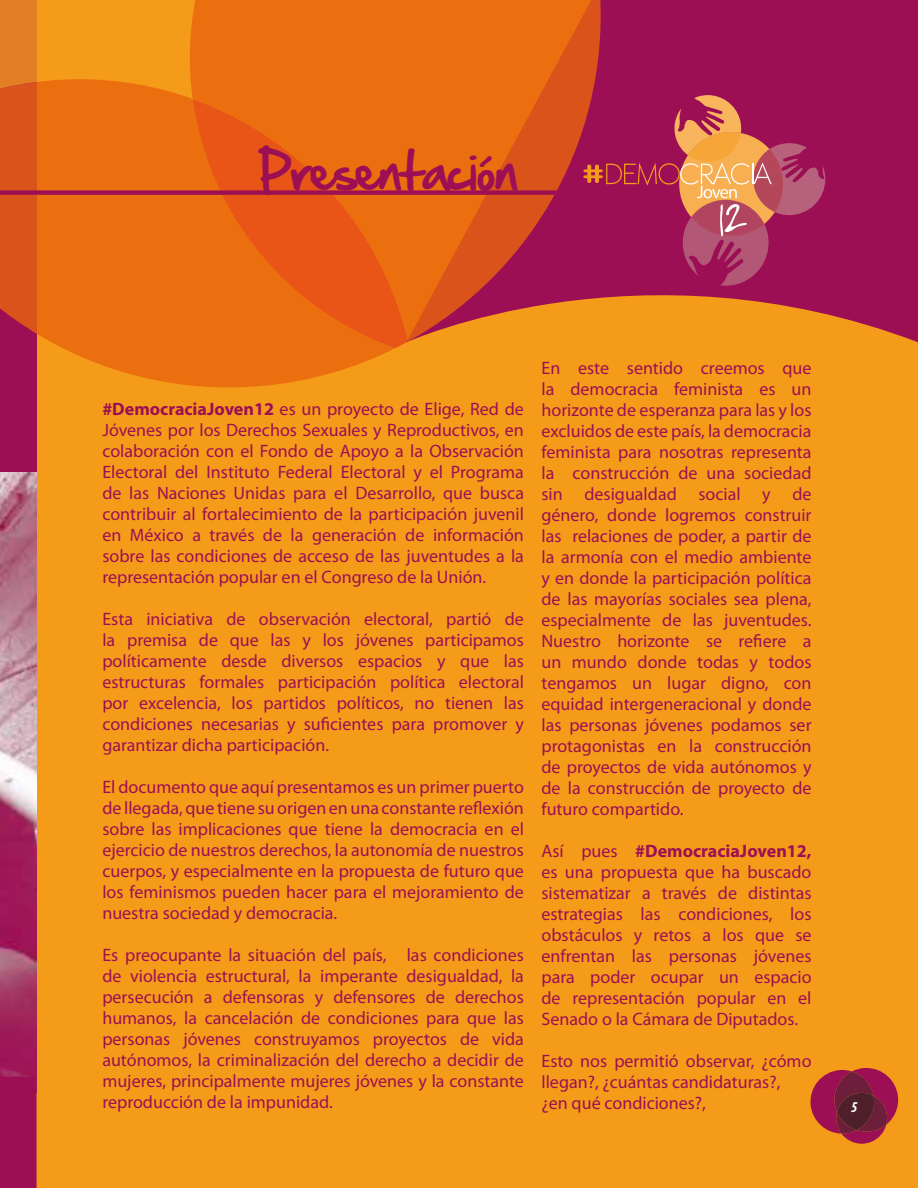
<style>
.page{position:relative;width:918px;height:1188px;background:#f49b1a}
.page>*{position:absolute;margin:0;border:0;box-sizing:border-box;transform-origin:0 0}
.t1{font:45px "Hand Of Sean";color:#9d0f54}
.t2{font:18px/21px "Myriad Pro";color:#9d0f54;text-align:justify}
.t3{font:italic 700 condensed 15px "Myriad Pro";color:#fff}
.s1{font-weight:700}
</style>
<div class="page">
<div style="left:0;top:0;width:37px;height:473px;background:#9d0f54"></div>
<svg style="left:408px;top:0;width:510px;height:342px;fill:#9d0f54"></svg>
<div style="left:0;top:0;width:37px;height:79px;background:#e27f25"></div>
<svg style="left:190px;top:0;width:412px;height:341px;background:#df601a"></svg>
<svg style="left:0;top:79px;width:395px;height:308px;background:#e76c13"></svg>
<svg style="left:193px;top:99px;width:215px;height:249px;background:#ea6411"></svg>
<img style="left:0;top:473px;width:37px;height:559px">
<svg style="left:0;top:1032px;width:37px;height:156px;background:#9e1254"></svg>
<svg style="left:0;top:190px;width:557px;height:5px;background:#a5184c"></svg>
<svg style="left:583px;top:95px;width:242px;height:191px;background:#b03659"></svg>
<svg style="left:810px;top:1068px;width:89px;height:76px"></svg>
<h1 class="t1" style="left:260px;top:130px;width:259px">Presentación</h1>
<p class="t2" style="left:102px;top:398px;width:423px"><span class="s1">#DemocraciaJoven12</span> es un proyecto de Elige, Red de Jóvenes por los Derechos Sexuales y Reproductivos, en colaboración con el Fondo de Apoyo a la Observación Electoral del Instituto Federal Electoral y el Programa de las Naciones Unidas para el Desarrollo, que busca contribuir al fortalecimiento de la participación juvenil en México a través de la generación de información sobre las condiciones de acceso de las juventudes a la representación popular en el Congreso de la Unión.</p>
<p class="t2" style="left:102px;top:608px;width:423px">Esta iniciativa de observación electoral, partió de la premisa de que las y los jóvenes participamos políticamente desde diversos espacios y que las estructuras formales participación política electoral por excelencia, los partidos políticos, no tienen las condiciones necesarias y suficientes para promover y garantizar dicha participación.</p>
<p class="t2" style="left:102px;top:776px;width:423px">El documento que aquí presentamos es un primer puerto de llegada, que tiene su origen en una constante reflexión sobre las implicaciones que tiene la democracia en el ejercicio de nuestros derechos, la autonomía de nuestros cuerpos, y especialmente en la propuesta de futuro que los feminismos pueden hacer para el mejoramiento de nuestra sociedad y democracia.</p>
<p class="t2" style="left:102px;top:944px;width:423px">Es preocupante la situación del país, las condiciones de violencia estructural, la imperante desigualdad, la persecución a defensoras y defensores de derechos humanos, la cancelación de condiciones para que las personas jóvenes construyamos proyectos de vida autónomos, la criminalización del derecho a decidir de mujeres, principalmente mujeres jóvenes y la constante reproducción de la impunidad.</p>
<p class="t2" style="left:541px;top:357px;width:272px">En este sentido creemos que la democracia feminista es un horizonte de esperanza para las y los excluidos de este país, la democracia feminista para nosotras representa la construcción de una sociedad sin desigualdad social y de género, donde logremos construir las relaciones de poder, a partir de la armonía con el medio ambiente y en donde la participación política de las mayorías sociales sea plena, especialmente de las juventudes.<br>Nuestro horizonte se refiere a un mundo donde todas y todos tengamos un lugar digno, con equidad intergeneracional y donde las personas jóvenes podamos ser protagonistas en la construcción de proyectos de vida autónomos y de la construcción de proyecto de futuro compartido.</p>
<p class="t2" style="left:541px;top:840px;width:272px">Así pues <span class="s1">#DemocraciaJoven12, </span>es una propuesta que ha buscado sistematizar a través de distintas estrategias las condiciones, los obstáculos y retos a los que se enfrentan las personas jóvenes para poder ocupar un espacio de representación popular en el Senado o la Cámara de Diputados.</p>
<p class="t2" style="left:541px;top:1050px;width:272px;text-align:left">Esto nos permitió observar, ¿cómo llegan?, ¿cuántas candidaturas?,<br>¿en qué condiciones?,</p>
<p class="t3" style="left:851px;top:1098px;width:8px">5</p>
</div>
